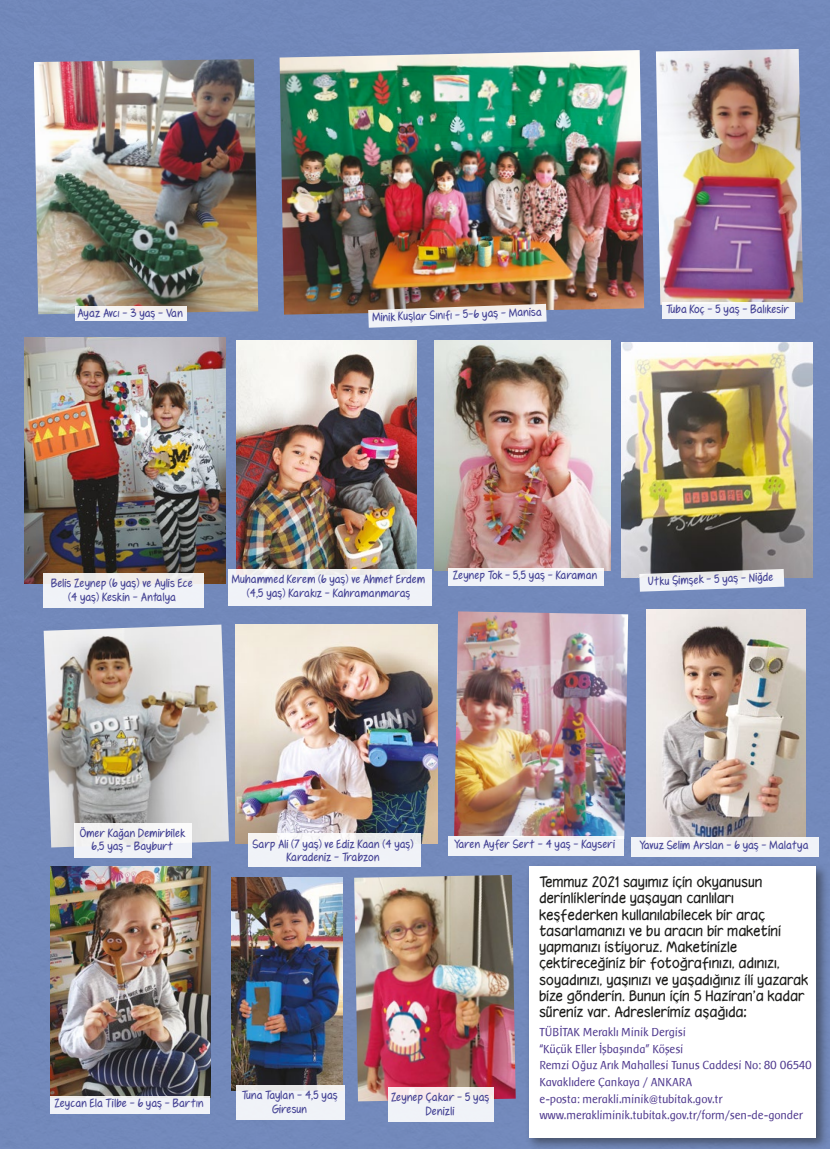
<style>
.page{position:relative;width:830px;height:1149px;background:#fff}
.page>*{position:absolute;margin:0;border:0;box-sizing:border-box;transform-origin:0 0}
.t1{font:13.5px/16.2px "Hooteroll";color:#1d1d1b}
.t2{font:12px/16.5px "Baar Sophia";color:#4f398e}
.t3{font:11.25px/13.5px "Fennario";letter-spacing:-.02em;color:#444294;text-align:center}
</style>
<div class="page">
<div style="left:0;top:0;width:829px;height:1148px;background:#7289bb"></div>
<div style="left:524px;top:862px;width:304px;height:286px;background:#1d1d1b;opacity:.5"></div>
<div style="left:529px;top:866px;width:287px;height:271px;background:#fff"></div>
<img style="left:279px;top:50px;width:365px;height:264px">
<img style="left:34px;top:59px;width:224px;height:255px">
<img style="left:454px;top:611px;width:174px;height:228px">
<svg style="left:75px;top:306px;width:112px;height:14px;background:#f1f1f3"></svg>
<img style="left:236px;top:340px;width:180px;height:228px">
<img style="left:656px;top:49px;width:146px;height:256px">
<img style="left:231px;top:877px;width:111px;height:213px">
<div style="left:447px;top:836px;width:176px;height:19px;background:#f0f2f8"></div>
<img style="left:25px;top:337px;width:200px;height:246px">
<img style="left:354px;top:875px;width:161px;height:225px">
<img style="left:621px;top:342px;width:191px;height:235px">
<img style="left:51px;top:866px;width:160px;height:230px">
<img style="left:235px;top:624px;width:202px;height:219px">
<div style="left:228px;top:568px;width:203px;height:37px;background:linear-gradient(to right,#f0f1f6,#f0f2f6)"></div>
<div style="left:662px;top:302px;width:132px;height:16px;background:#f0f2f8"></div>
<img style="left:434px;top:340px;width:176px;height:230px">
<img style="left:44px;top:624px;width:185px;height:223px">
<img style="left:646px;top:609px;width:159px;height:228px">
<div style="left:50px;top:1095px;width:160px;height:18px;background:#f0f2f8"></div>
<div style="left:74px;top:822px;width:117px;height:35px;background:#f1f2f7"></div>
<div style="left:236px;top:1084px;width:108px;height:35px;background:linear-gradient(to right,#eef0f4,#f0f2f6)"></div>
<div style="left:387px;top:1086px;width:106px;height:35px;background:linear-gradient(to right,#f5eff4,#f1f1f4)"></div>
<div style="left:631px;top:837px;width:187px;height:19px;background:#f0f3f8"></div>
<div style="left:43px;top:572px;width:160px;height:35px;background:linear-gradient(to right,#f0f0f3,#eff0f3)"></div>
<div style="left:448px;top:568px;width:155px;height:17px;background:#f0f2f8"></div>
<svg style="left:368px;top:304px;width:178px;height:23px;background:#d4d2d6"></svg>
<svg style="left:639px;top:568px;width:144px;height:23px;background:#cbced5"></svg>
<div style="left:247px;top:833px;width:173px;height:33px;background:#f0f2f8"></div>
<p class="t3" style="left:78px;top:306px;width:107px">Ayaz Avcı - 3 yaş - Van</p>
<p class="t3" style="left:372px;top:310px;width:171px;rotate:-2deg">Minik Kuşlar Sınıfı - 5-6 yaş - Manisa</p>
<p class="t3" style="left:666px;top:302px;width:124px">Tuba Koç - 5 yaş - Balıkesir</p>
<p class="t3" style="left:51px;top:576px;width:144px">Belis Zeynep (6 yaş) ve Aylis Ece (4 yaş) Keskin - Antalya</p>
<p class="t3" style="left:232px;top:572px;width:195px">Muhammed Kerem (6 yaş) ve Ahmet Erdem (4,5 yaş) Karakız - Kahramanmaraş</p>
<p class="t3" style="left:453px;top:568px;width:146px">Zeynep Tok - 5,5 yaş - Karaman</p>
<p class="t3" style="left:648px;top:574px;width:127px;rotate:-2deg">Utku Şimşek - 5 yaş - Niğde</p>
<p class="t3" style="left:80px;top:825px;width:107px">Ömer Kağan Demirbilek<br>6,5 yaş - Bayburt</p>
<p class="t3" style="left:55px;top:1096px;width:151px">Zeycan Ela Tilbe - 6 yaş - Bartın</p>
<p class="t3" style="left:253px;top:836px;width:163px">Sarp Ali (7 yaş) ve Ediz Kaan (4 yaş)<br>Karadeniz - Trabzon</p>
<p class="t3" style="left:454px;top:837px;width:163px">Yaren Ayfer Sert - 4 yaş - Kayseri</p>
<p class="t3" style="left:639px;top:838px;width:171px">Yavuz Selim Arslan - 6 yaş - Malatya</p>
<p class="t3" style="left:242px;top:1088px;width:97px">Tuna Taylan - 4,5 yaş<br>Giresun</p>
<p class="t3" style="left:391px;top:1089px;width:100px">Zeynep Çakar - 5 yaş<br>Denizli</p>
<p class="t1" style="left:539px;top:873px;width:270px">Temmuz 2021 sayımız için okyanusun derinliklerinde yaşayan canlıları keşfederken kullanılabilecek bir araç tasarlamanızı ve bu aracın bir maketini yapmanızı istiyoruz. Maketinizle çektireceğiniz bir fotoğrafınızı, adınızı, soyadınızı, yaşınızı ve yaşadığınız ili yazarak bize gönderin. Bunun için 5 Haziran’a kadar süreniz var. Adreslerimiz aşağıda:</p>
<p class="t2" style="left:539px;top:1023px;width:274px">TÜBİTAK Meraklı Minik Dergisi<br>“Küçük Eller İşbaşında” Köşesi<br>Remzi Oğuz Arık Mahallesi Tunus Caddesi No: 80 06540<br>Kavaklıdere Çankaya / ANKARA<br>e-posta: merakli.minik@tubitak.gov.tr www.merakliminik.tubitak.gov.tr/form/sen-de-gonder</p>
</div>
